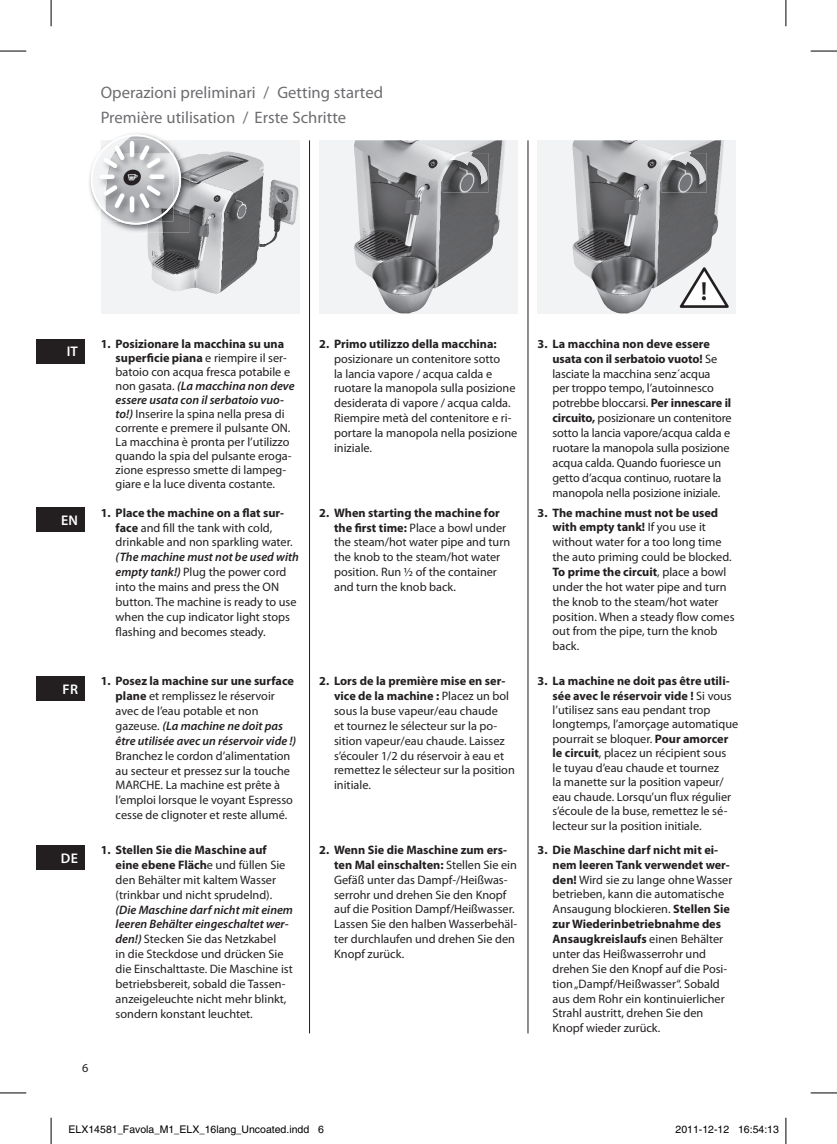
<style>
.page{position:relative;width:837px;height:1144px;background:#fff}
.page>*{position:absolute;margin:0;border:0;box-sizing:border-box;transform-origin:0 0}
.t1{font:600 26.25px "Myriad Pro";color:#231f20}
.t2{font:16.62px/24.8px "Myriad Pro";color:#6c6d70}
.t3{font:600 14px "Myriad Pro";letter-spacing:.02em;color:#fff}
.t4{font:12.25px/14.9px "Myriad Pro";color:#231f20}
.t5{font:700 12.25px "Myriad Pro";color:#231f20}
.t6{font:10.5px "Helvetica";color:#000}
.s1{font-weight:700}
.s2{font-weight:600;font-style:italic}
</style>
<div class="page">
<div style="left:101px;top:140px;width:198px;height:174px;background:#f2f3f4"></div>
<img style="left:147px;top:151px;width:152px;height:143px">
<div style="left:319px;top:140px;width:198px;height:174px;background:#f2f3f4"></div>
<img style="left:354px;top:140px;width:151px;height:173px">
<div style="left:537px;top:140px;width:199px;height:174px;background:#f2f3f4"></div>
<img style="left:572px;top:140px;width:152px;height:173px">
<img style="left:442px;top:153px;width:46px;height:40px">
<img style="left:449px;top:152px;width:39px;height:32px">
<img style="left:661px;top:153px;width:45px;height:40px">
<img style="left:667px;top:152px;width:39px;height:32px">
<img style="left:89px;top:133px;width:56px;height:62px">
<img style="left:114px;top:151px;width:75px;height:81px">
<img style="left:147px;top:157px;width:42px;height:76px">
<svg style="left:91px;top:134px;width:90px;height:91px"></svg>
<svg style="left:677px;top:263px;width:52px;height:47px"></svg>
<div style="left:36px;top:507px;width:49px;height:25px;background:#231f20"></div>
<hr style="left:309px;top:140px;width:1px;height:893px;background:#231f20">
<hr style="left:527px;top:140px;width:1px;height:893px;background:#231f20">
<div style="left:36px;top:845px;width:49px;height:25px;background:#231f20"></div>
<div style="left:36px;top:676px;width:49px;height:25px;background:#231f20"></div>
<div style="left:36px;top:339px;width:49px;height:25px;background:#231f20"></div>
<svg style="left:0;top:51px;width:26px;height:1px"></svg>
<svg style="left:810px;top:51px;width:26px;height:1px"></svg>
<svg style="left:0;top:1092px;width:26px;height:1px"></svg>
<svg style="left:810px;top:1092px;width:26px;height:1px"></svg>
<svg style="left:51px;top:0;width:1px;height:26px"></svg>
<svg style="left:51px;top:1118px;width:1px;height:26px"></svg>
<svg style="left:785px;top:0;width:1px;height:26px"></svg>
<svg style="left:785px;top:1118px;width:1px;height:26px"></svg>
<h2 class="t2" style="left:101px;top:80px;width:284px">Operazioni preliminari / Getting started<br>Première utilisation / Erste Schritte</h2>
<p class="t3" style="left:67px;top:343px;width:13px">iT</p>
<p class="t3" style="left:61px;top:511px;width:18px">EN</p>
<p class="t3" style="left:63px;top:680px;width:17px">fR</p>
<p class="t3" style="left:61px;top:849px;width:19px">DE</p>
<p class="t4" style="left:116px;top:336px;width:180px;line-height:14px;text-indent:-15px"><span class="s1">1. Posizionare la macchina su una superficie piana</span> e riempire il ser&shy;batoio con acqua fresca potabile e non gasata. <span class="s2">(La macchina non deve essere usata con il serbatoio vuo&shy;to!)</span> Inserire la spina nella presa di corrente e premere il pulsante ON.<br>La macchina è pronta per l’utilizzo quando la spia del pulsante eroga&shy;zione espresso smette di lampeg&shy;giare e la luce diventa costante.</p>
<p class="t5" style="left:319px;top:336px;width:179px">2. Primo utilizzo della macchina:</p>
<p class="t4" style="left:334px;top:351px;width:185px">posizionare un contenitore sotto<br>la lancia vapore / acqua calda e ruotare la manopola sulla posizione desiderata di vapore / acqua calda.<br>Riempire metà del contenitore e ri&shy;portare la manopola nella posizione iniziale.</p>
<p class="t4" style="left:116px;top:505px;width:178px;text-indent:-15px"><span class="s1">1. Place the machine on a flat sur&shy;face</span> and fill the tank with cold, drinkable and non sparkling water.</p>
<p class="t4" style="left:116px;top:549px;width:185px"><span class="s2">(The machine must not be used with empty tank!)</span> Plug the power cord into the mains and press the ON button. The machine is ready to use when the cup indicator light stops flashing and becomes steady.</p>
<p class="t4" style="left:116px;top:673px;width:182px;text-indent:-15px"><span class="s1">1. Posez la machine sur une surface plane</span> et remplissez le réservoir avec de l’eau potable et non gazeuse. <span class="s2">(La machine ne doit pas être utilisée avec un réservoir vide !)</span></p>
<p class="t4" style="left:116px;top:748px;width:179px">Branchez le cordon d’alimentation au secteur et pressez sur la touche MARCHE. La machine est prête à l’emploi lorsque le voyant Espresso cesse de clignoter et reste allumé.</p>
<p class="t4" style="left:116px;top:842px;width:171px;text-indent:-15px"><span class="s1">1. Stellen Sie die Maschine auf eine ebene Fläch</span>e und füllen Sie den Behälter mit kaltem Wasser (trinkbar und nicht sprudelnd).</p>
<p class="t4" style="left:116px;top:902px;width:179px"><span class="s2">(Die Maschine darf nicht mit einem leeren Behälter eingeschaltet wer&shy;den!)</span> Stecken Sie das Netzkabel<br>in die Steckdose und drücken Sie die Einschalttaste. Die Maschine ist betriebsbereit, sobald die Tassen&shy;anzeigeleuchte nicht mehr blinkt, sondern konstant leuchtet.</p>
<p class="t4" style="left:334px;top:505px;width:178px;text-indent:-15px"><span class="s1">2. When starting the machine for the first time:</span> Place a bowl under the steam/hot water pipe and turn the knob to the steam/hot water position. Run ½ of the container and turn the knob back.</p>
<p class="t4" style="left:334px;top:673px;width:182px;text-indent:-15px"><span class="s1">2. Lors de la première mise en ser&shy;vice de la machine :</span> Placez un bol sous la buse vapeur/eau chaude<br>et tournez le sélecteur sur la po&shy;sition vapeur/eau chaude. Laissez s’écouler 1/2 du réservoir à eau et remettez le sélecteur sur la position initiale.</p>
<p class="t4" style="left:334px;top:842px;width:184px;text-indent:-15px"><span class="s1">2. Wenn Sie die Maschine zum ers&shy;ten Mal einschalten:</span> Stellen Sie ein<br>Gefäß unter das Dampf-/Heißwas&shy;serrohr und drehen Sie den Knopf auf die Position Dampf/Heißwasser.<br>Lassen Sie den halben Wasserbehäl&shy;ter durchlaufen und drehen Sie den<br>Knopf zurück.</p>
<p class="t4" style="left:82px;top:1060px;width:8px">6</p>
<h1 class="t1" style="left:700px;top:275px;width:8px">!</h1>
<p class="t4" style="left:552px;top:336px;width:181px;text-indent:-15px"><span class="s1">3. La macchina non deve essere usata con il serbatoio vuoto!</span> Se lasciate la macchina senz´acqua<br>per troppo tempo, l’autoinnesco potrebbe bloccarsi. <span class="s1">Per innescare il circuito,</span> posizionare un contenitore sotto la lancia vapore/acqua calda e ruotare la manopola sulla posizione acqua calda. Quando fuoriesce un getto d’acqua continuo, ruotare la manopola nella posizione iniziale.</p>
<p class="t4" style="left:552px;top:505px;width:183px;text-indent:-15px"><span class="s1">3. The machine must not be used with empty tank!</span> If you use it without water for a too long time the auto priming could be blocked.<br><span class="s1">To prime the circuit</span>, place a bowl under the hot water pipe and turn the knob to the steam/hot water position. When a steady flow comes out from the pipe, turn the knob back.</p>
<p class="t4" style="left:552px;top:673px;width:187px;text-indent:-15px"><span class="s1">3. La machine ne doit pas être utili&shy;sée avec le réservoir vide !</span> Si vous l’utilisez sans eau pendant trop longtemps, l’amorçage automatique pourrait se bloquer. <span class="s1">Pour amorcer le circuit</span>, placez un récipient sous le tuyau d’eau chaude et tournez<br>la manette sur la position vapeur/ eau chaude. Lorsqu’un flux régulier s’écoule de la buse, remettez le sé&shy;lecteur sur la position initiale.</p>
<p class="t4" style="left:552px;top:842px;width:181px;text-indent:-15px"><span class="s1">3. Die Maschine darf nicht mit ei&shy;nem leeren Tank verwendet wer&shy;den!</span> Wird sie zu lange ohne Wasser betrieben, kann die automatische<br>Ansaugung blockieren. <span class="s1">Stellen Sie zur Wiederinbetriebnahme des<br>Ansaugkreislaufs</span> einen Behälter unter das Heißwasserrohr und drehen Sie den Knopf auf die Posi&shy;tion „Dampf/Heißwasser“. Sobald aus dem Rohr ein kontinuierlicher<br>Strahl austritt, drehen Sie den<br>Knopf wieder zurück.</p>
<p class="t6" style="left:69px;top:1124px;width:257px">ELX14581_Favola_M1_ELX_16lang_Uncoated.indd 6</p>
<p class="t6" style="left:675px;top:1124px;width:105px">2011-12-12 16:54:13</p>
</div>
